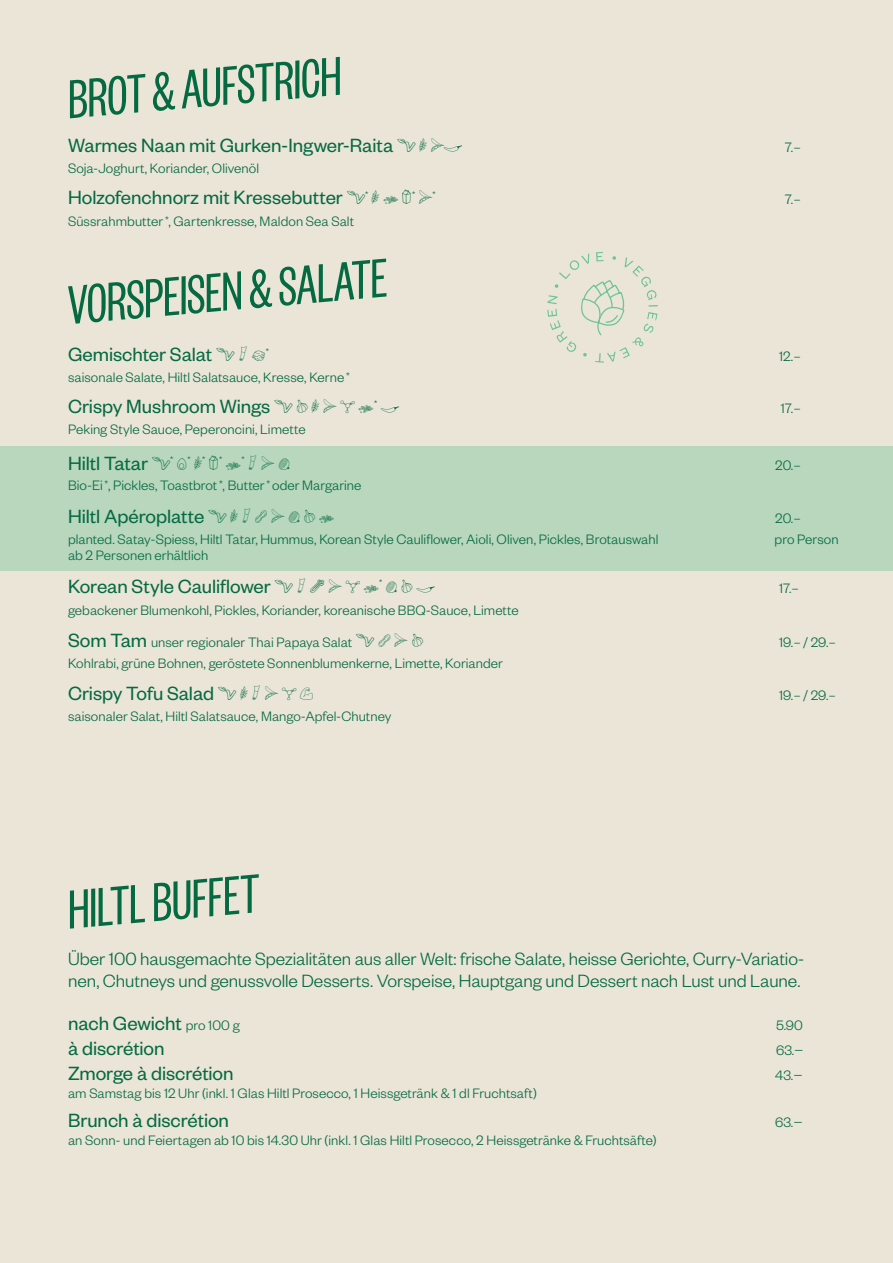
<style>
.page{position:relative;width:893px;height:1263px;background:#eae5d7}
.page>*{position:absolute;margin:0;border:0;box-sizing:border-box;transform-origin:0 0}
.Speise-Name{font:60px "Founders Grotesk X Cond";color:#056a42}
.Zutatenliste_-_Speise{font:21px "Founders Grotesk";letter-spacing:-.005em;color:#056a42}
.Speise-Name-2{font:21px "Founders Grotesk";color:#056a42}
.t1{font:300 19.5px/22.5px "Founders Grotesk";letter-spacing:-.005em;color:#056a42}
.Speise-Name-3{font:300 15px/32.5px "Founders Grotesk";letter-spacing:.005em;color:#056a42}
.Zutatenliste_-_Speise-2{font:300 15px "Founders Grotesk";letter-spacing:.005em;color:#056a42}
.Zutatenliste_-_Speise-3{font:300 9px "Founders Grotesk";color:#056a42}
.s1{font-weight:400;font-size:21px}
.s2{font-weight:300;font-size:15px}
</style>
<div class="page">
<div style="left:0;top:446px;width:893px;height:125px;background:#b8d7bc"></div>
<svg style="left:547px;top:252px;width:111px;height:111px"></svg>
<p class="Speise-Name" style="left:63px;top:66px;width:276px;rotate:-5deg">BROT &amp; AUFSTRICH</p>
<p class="Zutatenliste_-_Speise" style="left:68px;top:133px;width:378px">Warmes Naan mit Gurken-Ingwer-Raita ❖ □</p>
<p class="Zutatenliste_-_Speise-2" style="left:785px;top:138px;width:18px">7.–</p>
<p class="Zutatenliste_-_Speise-2" style="left:68px;top:159px;width:193px">Soja-Joghurt, Koriander, Olivenöl</p>
<p class="Zutatenliste_-_Speise" style="left:68px;top:185px;width:299px">Holzofenchnorz mit Kressebutter ❖</p>
<p class="Zutatenliste_-_Speise-3" style="left:365px;top:188px;width:35px">* ▲</p>
<p class="Zutatenliste_-_Speise-3" style="left:412px;top:188px;width:25px">* □*</p>
<p class="Speise-Name-3" style="left:785px;top:182px;width:18px">7.–</p>
<p class="Zutatenliste_-_Speise-2" style="left:68px;top:212px;width:288px">Süssrahmbutter <sup>*</sup>, Gartenkresse, Maldon Sea Salt</p>
<p class="Speise-Name" style="left:63px;top:272px;width:322px;rotate:-5deg">VORSPEISEN &amp; SALATE</p>
<p class="Speise-Name-2" style="left:68px;top:342px;width:199px">Gemischter Salat ❖ ▼ ■</p>
<p class="Zutatenliste_-_Speise-3" style="left:266px;top:345px;width:5px">*</p>
<p class="Zutatenliste_-_Speise-2" style="left:779px;top:347px;width:23px">12.–</p>
<p class="Speise-Name-3" style="left:68px;top:360px;width:283px">saisonale Salate, Hiltl Salatsauce, Kresse, Kerne <sup>*</sup></p>
<p class="Speise-Name-2" style="left:68px;top:394px;width:226px">Crispy Mushroom Wings ❖</p>
<p class="Zutatenliste_-_Speise-3" style="left:323px;top:397px;width:56px">□ ◆ ▲*</p>
<p class="Speise-Name-3" style="left:781px;top:391px;width:22px">17.–</p>
<p class="Speise-Name-3" style="left:68px;top:412px;width:239px">Peking Style Sauce, Peperoncini, Limette</p>
<h2 class="Zutatenliste_-_Speise" style="left:68px;top:450px;width:104px">Hiltl Tatar ❖</h2>
<p class="Zutatenliste_-_Speise-3" style="left:170px;top:454px;width:106px">* * * * ▲* ▼ □</p>
<p class="Speise-Name-3" style="left:775px;top:448px;width:27px">20.–</p>
<p class="Speise-Name-3" style="left:68px;top:468px;width:295px">Bio-Ei <sup>*</sup>, Pickles, Toastbrot <sup>*</sup>, Butter <sup>*</sup> oder Margarine</p>
<h2 class="Zutatenliste_-_Speise" style="left:68px;top:503px;width:218px">Hiltl Apéroplatte ❖ ▼ □</h2>
<p class="Speise-Name-3" style="left:775px;top:501px;width:27px">20.–</p>
<p class="Speise-Name-3" style="left:68px;top:522px;width:592px">planted. Satay-Spiess, Hiltl Tatar, Hummus, Korean Style Cauliflower, Aioli, Oliven, Pickles, Brotauswahl</p>
<p class="Speise-Name-3" style="left:775px;top:522px;width:65px">pro Person</p>
<p class="Speise-Name-3" style="left:68px;top:538px;width:142px">ab 2 Personen erhältlich</p>
<h2 class="Zutatenliste_-_Speise" style="left:68px;top:573px;width:316px">Korean Style Cauliflower ❖ ▼ □ ◆ ▲<sup>*</sup></h2>
<p class="Speise-Name-3" style="left:779px;top:571px;width:22px">17.–</p>
<p class="Speise-Name-3" style="left:68px;top:593px;width:452px">gebackener Blumenkohl, Pickles, Koriander, koreanische BBQ-Sauce, Limette<br><span class="s1">Som Tam</span> unser regionaler Thai Papaya Salat ❖ □</p>
<p class="Speise-Name-3" style="left:779px;top:625px;width:58px">19.– / 29.–</p>
<p class="Speise-Name-3" style="left:68px;top:646px;width:436px">Kohlrabi, grüne Bohnen, geröstete Sonnenblumenkerne, Limette, Koriander</p>
<h2 class="Zutatenliste_-_Speise" style="left:68px;top:681px;width:230px">Crispy Tofu Salad ❖ ▼ □ ◆</h2>
<p class="Speise-Name-3" style="left:779px;top:679px;width:58px">19.– / 29.–</p>
<p class="Speise-Name-3" style="left:68px;top:699px;width:325px">saisonaler Salat, Hiltl Salatsauce, Mango-Apfel-Chutney</p>
<h1 class="Speise-Name" style="left:63px;top:876px;width:194px;rotate:-5deg">HILTL BUFFET</h1>
<h3 class="t1" style="left:68px;top:946px;width:738px">Über 100 hausgemachte Spezialitäten aus aller Welt: frische Salate, heisse Gerichte, Curry-Variatio&shy;nen, Chutneys und genussvolle Desserts. Vorspeise, Hauptgang und Dessert nach Lust und Laune.</h3>
<h2 class="Zutatenliste_-_Speise" style="left:68px;top:1010px;width:173px">nach Gewicht <span class="s2">pro 100 g</span></h2>
<p class="Speise-Name-3" style="left:776px;top:1008px;width:28px">5.90</p>
<h2 class="Zutatenliste_-_Speise" style="left:68px;top:1035px;width:98px">à discrétion</h2>
<p class="Speise-Name-3" style="left:776px;top:1033px;width:29px">63.−</p>
<h2 class="Zutatenliste_-_Speise" style="left:68px;top:1060px;width:167px">Zmorge à discrétion</h2>
<p class="Speise-Name-3" style="left:775px;top:1058px;width:29px">43.−</p>
<p class="Speise-Name-3" style="left:68px;top:1076px;width:470px">am Samstag bis 12 Uhr (inkl. 1 Glas Hiltl Prosecco, 1 Heissgetränk &amp; 1 dl Fruchtsaft)</p>
<h2 class="Zutatenliste_-_Speise" style="left:68px;top:1108px;width:162px">Brunch à discrétion</h2>
<p class="Speise-Name-3" style="left:775px;top:1105px;width:29px">63.−</p>
<p class="Speise-Name-3" style="left:68px;top:1123px;width:590px">an Sonn- und Feiertagen ab 10 bis 14.30 Uhr (inkl. 1 Glas Hiltl Prosecco, 2 Heissgetränke &amp; Fruchtsäfte)</p>
</div>
